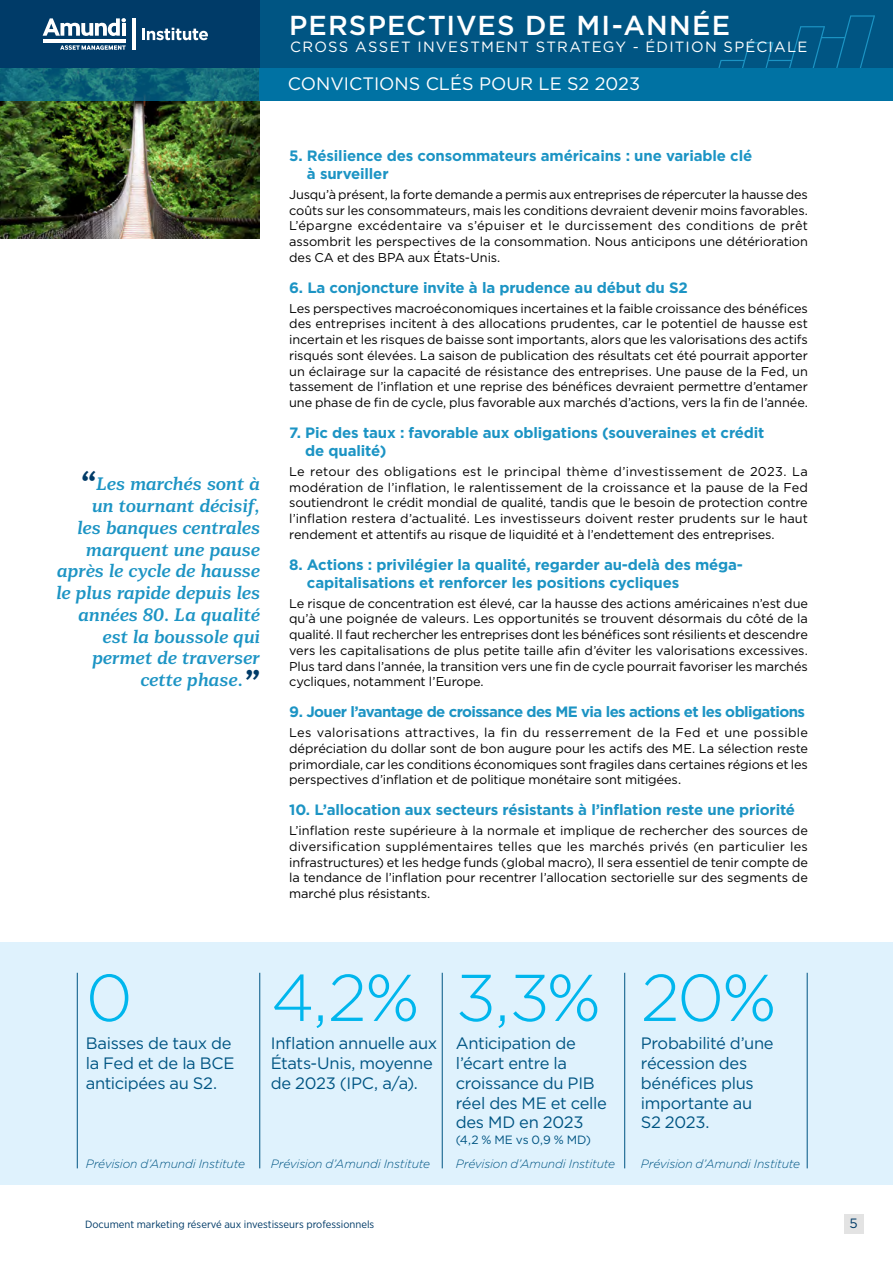
<style>
.page{position:relative;width:893px;height:1263px;background:#fff}
.page>*{position:absolute;margin:0;border:0;box-sizing:border-box;transform-origin:0 0}
.t1{font:300 66px "Gotham";color:#00b6ed}
.t2{font:500 27.45px "Gotham";letter-spacing:.04em;color:#fff}
.t3{font:italic 700 18px/21.8px "Mediator Serif";letter-spacing:-.01em;color:#1c94c4;text-align:right}
.t4{font:18px "Gotham";color:#fff}
.t5{font:16.5px/19.8px "Gotham";letter-spacing:-.02em;color:#005583}
.t6{font:700 15px/18px "Gotham";letter-spacing:-.01em;color:#1c94c4}
.t7{font:700 15px "Gotham";letter-spacing:-.04em;color:#1c94c4}
.t8{font:14.85px "Gotham";letter-spacing:.085em;color:#fff}
.t9{font:13.5px "Gotham";color:#003b68}
.t10{font:12.75px/15.8px "Gotham";letter-spacing:-.01em;color:#000;text-align:justify}
.t11{font:italic 300 12px "Gotham";letter-spacing:-.015em;color:#005583}
.t12{font:12px "Gotham";color:#005583}
.t13{font:10.5px "Gotham Narrow";color:#003b68;scale:1.05 1}
.s1{font-weight:900;font-size:27px;color:#003b68}
</style>
<div class="page">
<div style="left:0;top:0;width:893px;height:68px;background:#005583"></div>
<svg style="left:718px;top:15px;width:157px;height:53px"></svg>
<div style="left:0;top:0;width:259px;height:68px;background:#003b68"></div>
<svg style="left:43px;top:18px;width:83px;height:18px"></svg>
<hr style="left:122px;top:23px;width:4px;height:13px;background:#fff">
<hr style="left:43px;top:39px;width:83px;height:3px;background:#fff">
<svg style="left:60px;top:45px;width:66px;height:5px"></svg>
<hr style="left:132px;top:18px;width:3px;height:32px;background:#fff">
<svg style="left:142px;top:28px;width:66px;height:12px"></svg>
<img style="left:0;top:101px;width:259px;height:137px">
<div style="left:0;top:942px;width:893px;height:242px;background:#dff2fd"></div>
<hr style="left:77px;top:973px;width:1px;height:195px;background:#005583">
<hr style="left:259px;top:973px;width:1px;height:195px;background:#005583">
<hr style="left:442px;top:973px;width:1px;height:195px;background:#005583">
<hr style="left:624px;top:973px;width:1px;height:195px;background:#005583">
<hr style="left:807px;top:973px;width:1px;height:195px;background:#005583">
<svg style="left:0;top:68px;width:259px;height:33px;background:#10687a"></svg>
<div style="left:259px;top:68px;width:634px;height:33px;background:#0072a3"></div>
<div style="left:844px;top:1214px;width:19px;height:19px;background:#e3e3e3"></div>
<h2 class="t2" style="left:289px;top:7px;width:443px">PERSPECTIVES DE MI-ANNÉE</h2>
<p class="t8" style="left:290px;top:37px;width:519px">CROSS ASSET INVESTMENT STRATEGY - ÉDITION SPÉCIALE</p>
<h3 class="t3" style="left:55px;top:474px;width:206px"><span class="s1">“</span>Les marchés sont à un tournant décisif,<br>les banques centrales marquent une pause après le cycle de hausse le plus rapide depuis les années 80. La qualité est la boussole qui permet de traverser cette phase.<span class="s1">”</span></h3>
<h3 class="t4" style="left:288px;top:72px;width:354px">CONVICTIONS CLÉS POUR LE S2 2023</h3>
<p class="t6" style="left:307px;top:146px;width:447px;text-indent:-18px">5. Résilience des consommateurs américains : une variable clé à surveiller</p>
<p class="t10" style="left:289px;top:186px;width:520px">Jusqu’à présent, la forte demande a permis aux entreprises de répercuter la hausse des coûts sur les consommateurs, mais les conditions devraient devenir moins favorables.<br>L’épargne excédentaire va s’épuiser et le durcissement des conditions de prêt assombrit les perspectives de la consommation. Nous anticipons une détérioration des CA et des BPA aux États-Unis.</p>
<p class="t6" style="left:289px;top:278px;width:400px">6. La conjoncture invite à la prudence au début du S2</p>
<p class="t10" style="left:289px;top:300px;width:520px">Les perspectives macroéconomiques incertaines et la faible croissance des bénéfices des entreprises incitent à des allocations prudentes, car le potentiel de hausse est incertain et les risques de baisse sont importants, alors que les valorisations des actifs risqués sont élevées. La saison de publication des résultats cet été pourrait apporter un éclairage sur la capacité de résistance des entreprises. Une pause de la Fed, un tassement de l’inflation et une reprise des bénéfices devraient permettre d’entamer une phase de fin de cycle, plus favorable aux marchés d’actions, vers la fin de l’année.</p>
<p class="t6" style="left:305px;top:423px;width:461px;text-indent:-16px">7. Pic des taux : favorable aux obligations (souveraines et crédit de qualité)</p>
<p class="t10" style="left:289px;top:463px;width:520px">Le retour des obligations est le principal thème d’investissement de 2023. La modération de l’inflation, le ralentissement de la croissance et la pause de la Fed soutiendront le crédit mondial de qualité, tandis que le besoin de protection contre l’inflation restera d’actualité. Les investisseurs doivent rester prudents sur le haut rendement et attentifs au risque de liquidité et à l’endettement des entreprises.</p>
<p class="t6" style="left:307px;top:555px;width:438px;text-indent:-18px">8. Actions : privilégier la qualité, regarder au-delà des méga&shy;capitalisations et renforcer les positions cycliques</p>
<p class="t10" style="left:289px;top:595px;width:520px">Le risque de concentration est élevé, car la hausse des actions américaines n’est due qu’à une poignée de valeurs. Les opportunités se trouvent désormais du côté de la qualité. Il faut rechercher les entreprises dont les bénéfices sont résilients et descendre vers les capitalisations de plus petite taille afin d’éviter les valorisations excessives.<br>Plus tard dans l’année, la transition vers une fin de cycle pourrait favoriser les marchés cycliques, notamment l’Europe.</p>
<p class="t7" style="left:289px;top:702px;width:517px">9. Jouer l’avantage de croissance des ME via les actions et les obligations</p>
<p class="t10" style="left:289px;top:724px;width:520px">Les valorisations attractives, la fin du resserrement de la Fed et une possible dépréciation du dollar sont de bon augure pour les actifs des ME. La sélection reste primordiale, car les conditions économiques sont fragiles dans certaines régions et les perspectives d’inflation et de politique monétaire sont mitigées.</p>
<p class="t6" style="left:289px;top:801px;width:507px">10. L’allocation aux secteurs résistants à l’inflation reste une priorité</p>
<p class="t10" style="left:289px;top:822px;width:520px">L’inflation reste supérieure à la normale et implique de rechercher des sources de diversification supplémentaires telles que les marchés privés (en particulier les infrastructures) et les hedge funds (global macro), Il sera essentiel de tenir compte de la tendance de l’inflation pour recentrer l’allocation sectorielle sur des segments de marché plus résistants.</p>
<h1 class="t1" style="left:86px;top:956px;width:48px">0</h1>
<p class="t5" style="left:86px;top:1033px;width:150px">Baisses de taux de la Fed et de la BCE anticipées au S2.</p>
<p class="t11" style="left:86px;top:1156px;width:161px">Prévision d’Amundi Institute</p>
<h1 class="t1" style="left:271px;top:956px;width:150px">4,2%</h1>
<p class="t5" style="left:271px;top:1033px;width:168px">Inflation annuelle aux<br>États-Unis, moyenne de 2023 (IPC, a/a).</p>
<p class="t11" style="left:271px;top:1156px;width:161px">Prévision d’Amundi Institute</p>
<h1 class="t1" style="left:456px;top:956px;width:147px">3,3%</h1>
<p class="t5" style="left:456px;top:1033px;width:152px">Anticipation de l’écart entre la croissance du PIB réel des ME et celle des MD en 2023</p>
<p class="t12" style="left:456px;top:1132px;width:137px">(4,2 % ME vs 0,9 % MD)</p>
<p class="t11" style="left:456px;top:1156px;width:161px">Prévision d’Amundi Institute</p>
<h1 class="t1" style="left:641px;top:956px;width:137px">20%</h1>
<p class="t5" style="left:641px;top:1033px;width:134px">Probabilité d’une récession des bénéfices plus importante au<br>S2 2023.</p>
<p class="t11" style="left:641px;top:1156px;width:161px">Prévision d’Amundi Institute</p>
<p class="t13" style="left:85px;top:1218px;width:277px">Document marketing réservé aux investisseurs professionnels</p>
<p class="t9" style="left:849px;top:1215px;width:10px">5</p>
</div>
